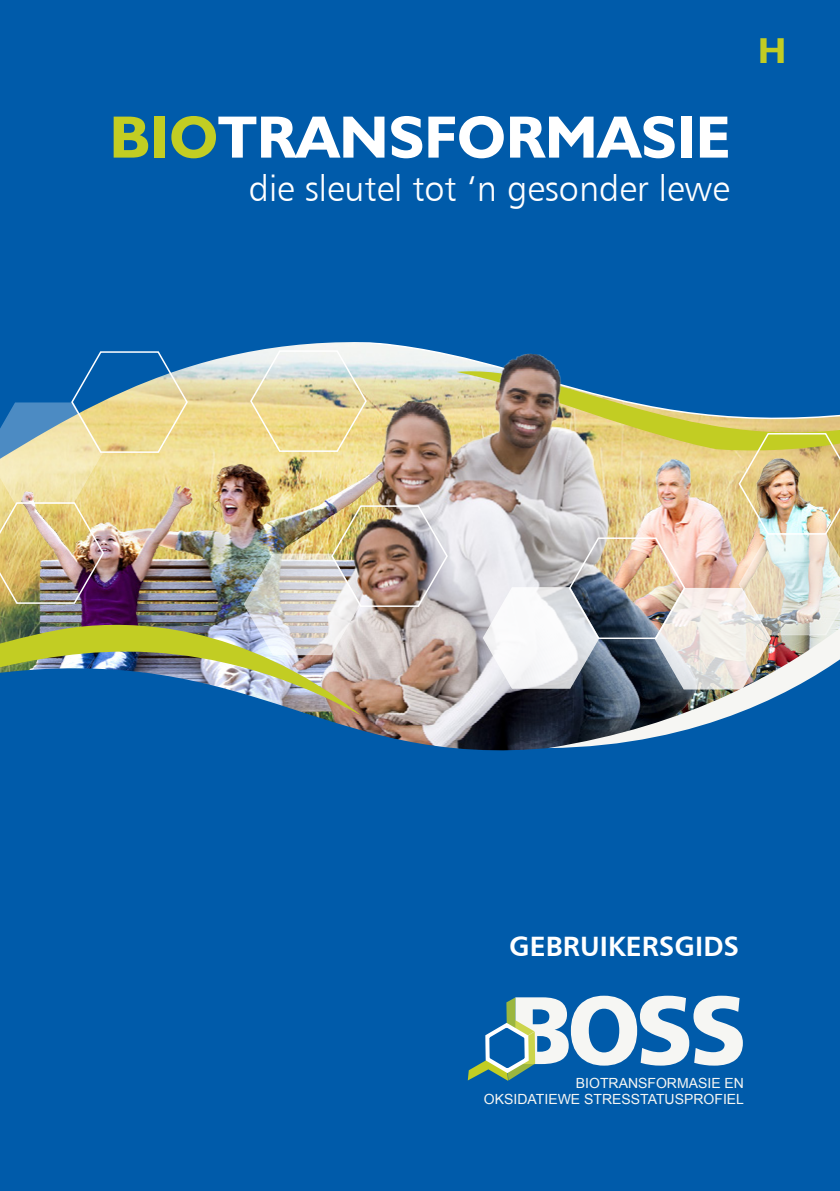
<style>
.page{position:relative;width:840px;height:1191px;background:#fff}
.page>*{position:absolute;margin:0;border:0;box-sizing:border-box;transform-origin:0 0}
.t1{font:700 60px "Humanist 521 BT";color:#fff}
.t2{font:36px "Humanist 777 BT Light B";color:#fff}
.t3{font:700 36px "Humanist 521 BT";color:#c2cd23}
.t4{font:28px "Humanist 777 BT Bold B";color:#fff}
.t5{font:14px/16px "Arial";color:#f6f6f3;text-align:right}
.s1{color:#c2cd23}
</style>
<div class="page">
<div style="left:0;top:0;width:839px;height:363px;background:#005baa"></div>
<div style="left:0;top:297px;width:467px;height:52px;background:#005baa"></div>
<img style="left:178px;top:329px;width:606px;height:298px">
<div style="left:0;top:627px;width:839px;height:564px;background:#005baa"></div>
<svg style="left:467px;top:995px;width:275px;height:85px"></svg>
<img style="left:456px;top:363px;width:383px;height:385px">
<img style="left:0;top:349px;width:448px;height:366px">
<h1 class="t1" style="left:110px;top:100px;width:622px"><span class="s1">BIO</span>TRANSFORMASIE</h1>
<h2 class="t2" style="left:249px;top:167px;width:482px">die sleutel tot ‘n gesonder lewe</h2>
<h2 class="t3" style="left:757px;top:28px;width:30px">H</h2>
<h3 class="t4" style="left:509px;top:928px;width:231px">GEBRUIKERSGIDS</h3>
<p class="t5" style="left:483px;top:1075px;width:261px">BIOTRANSFORMASIE EN<br>OKSIDATIEWE STRESSTATUSPROFIEL</p>
</div>
